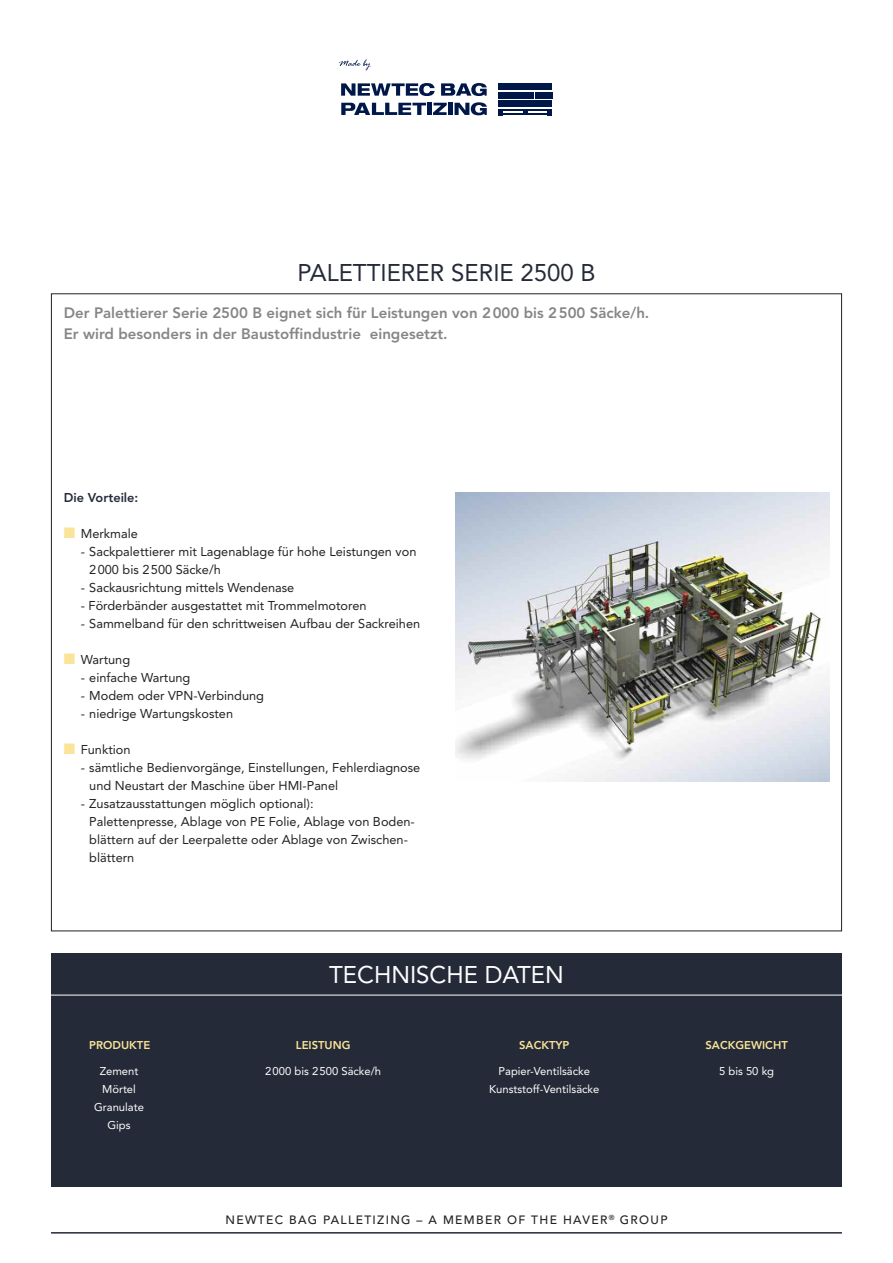
<style>
.page{position:relative;width:893px;height:1263px;background:#fff}
.page>*{position:absolute;margin:0;border:0;box-sizing:border-box;transform-origin:0 0}
.t1{font:24px "Avenir LT Std";color:#252a38}
.t2{font:24px "Avenir LT Std";color:#fff}
.t3{font:800 15px/21px "Avenir LT Std";color:#868685}
.t4{font:12.75px/18px "Avenir LT Std";color:#222221}
.t5{font:800 12.75px "Avenir LT Std";color:#252a38}
.t6{font:500 12px "Avenir LT Std";letter-spacing:.11em;color:#222221}
.t7{font:11.25px/18px "Avenir LT Std";color:#fff;text-align:center}
.t8{font:800 11.25px "Avenir LT Std";color:#f9e499}
.s1{color:#f9e499}
</style>
<div class="page">
<img style="left:455px;top:492px;width:374px;height:289px">
<div style="left:498px;top:101px;width:26px;height:6px;background:#00174a"></div>
<div style="left:526px;top:101px;width:26px;height:6px;background:#00174a"></div>
<div style="left:498px;top:92px;width:17px;height:7px;background:#00174a"></div>
<div style="left:517px;top:92px;width:17px;height:7px;background:#00174a"></div>
<div style="left:535px;top:92px;width:17px;height:7px;background:#00174a"></div>
<div style="left:498px;top:83px;width:26px;height:7px;background:#00174a"></div>
<div style="left:526px;top:83px;width:26px;height:7px;background:#00174a"></div>
<hr style="left:498px;top:109px;width:54px;height:1px;background:#00174a">
<hr style="left:498px;top:114px;width:54px;height:1px;background:#00174a">
<svg style="left:498px;top:110px;width:5px;height:4px"></svg>
<svg style="left:523px;top:110px;width:5px;height:4px"></svg>
<svg style="left:547px;top:110px;width:5px;height:4px"></svg>
<svg style="left:341px;top:103px;width:85px;height:12px"></svg>
<div style="left:427px;top:103px;width:5px;height:12px;background:#00174a"></div>
<svg style="left:433px;top:103px;width:14px;height:12px"></svg>
<hr style="left:448px;top:103px;width:4px;height:12px;background:#00174a">
<svg style="left:454px;top:102px;width:33px;height:13px"></svg>
<svg style="left:341px;top:83px;width:94px;height:13px"></svg>
<svg style="left:441px;top:83px;width:46px;height:13px"></svg>
<svg style="left:339px;top:59px;width:32px;height:11px"></svg>
<hr style="left:51px;top:1232px;width:791px;height:1px;background:#252a38">
<div style="left:51px;top:952px;width:791px;height:234px;background:#252a38"></div>
<hr style="left:51px;top:995px;width:791px;height:1px;background:#fff">
<h1 class="t1" style="left:297px;top:263px;width:300px">PALETTIERER SERIE 2500 B</h1>
<p class="t3" style="left:64px;top:303px;width:587px">Der Palettierer Serie 2500 B eignet sich für Leistungen von 2000 bis 2500 Säcke/h.<br>Er wird besonders in der Baustoffindustrie eingesetzt.</p>
<p class="t5" style="left:64px;top:492px;width:76px">Die Vorteile:</p>
<p class="t4" style="left:64px;top:525px;width:76px"><span class="s1">■</span> Merkmale</p>
<p class="t4" style="left:89px;top:543px;width:329px;text-indent:-9px">- Sackpalettierer mit Lagenablage für hohe Leistungen von<br>2000 bis 2500 Säcke/h</p>
<p class="t4" style="left:81px;top:579px;width:215px">- Sackausrichtung mittels Wendenase</p>
<p class="t4" style="left:81px;top:597px;width:287px">- Förderbänder ausgestattet mit Trommelmotoren</p>
<p class="t4" style="left:81px;top:615px;width:341px">- Sammelband für den schrittweisen Aufbau der Sackreihen</p>
<p class="t4" style="left:64px;top:651px;width:68px"><span class="s1">■</span> Wartung</p>
<p class="t4" style="left:81px;top:669px;width:111px">- einfache Wartung</p>
<p class="t4" style="left:81px;top:687px;width:185px">- Modem oder VPN-Verbindung</p>
<p class="t4" style="left:81px;top:705px;width:154px">- niedrige Wartungskosten</p>
<p class="t4" style="left:64px;top:741px;width:68px"><span class="s1">■</span> Funktion</p>
<p class="t4" style="left:89px;top:759px;width:333px;text-indent:-9px">- sämtliche Bedienvorgänge, Einstellungen, Fehlerdiagnose und Neustart der Maschine über HMI-Panel</p>
<p class="t4" style="left:89px;top:795px;width:327px;text-indent:-9px">- Zusatzausstattungen möglich optional):<br>Palettenpresse, Ablage von PE Folie, Ablage von Boden&shy;blättern auf der Leerpalette oder Ablage von Zwischen&shy;blättern</p>
<h1 class="t2" style="left:329px;top:965px;width:236px">TECHNISCHE DATEN</h1>
<p class="t8" style="left:89px;top:1040px;width:63px">PRODUKTE</p>
<p class="t8" style="left:296px;top:1040px;width:56px">LEISTUNG</p>
<p class="t8" style="left:519px;top:1040px;width:52px">SACKTYP</p>
<p class="t8" style="left:705px;top:1040px;width:84px">SACKGEWICHT</p>
<p class="t7" style="left:100px;top:1063px;width:40px">Zement</p>
<p class="t7" style="left:265px;top:1063px;width:118px">2000 bis 2500 Säcke/h</p>
<p class="t7" style="left:499px;top:1063px;width:93px">Papier-Ventilsäcke</p>
<p class="t7" style="left:719px;top:1063px;width:56px">5 bis 50 kg</p>
<p class="t7" style="left:102px;top:1081px;width:35px">Mörtel</p>
<p class="t7" style="left:489px;top:1081px;width:112px">Kunststoff-Ventilsäcke</p>
<p class="t7" style="left:94px;top:1099px;width:51px">Granulate<br>Gips</p>
<p class="t6" style="left:225px;top:1215px;width:443px">NEWTEC BAG PALLETIZING – A MEMBER OF THE HAVER<sup>®</sup> GROUP</p>
</div>
